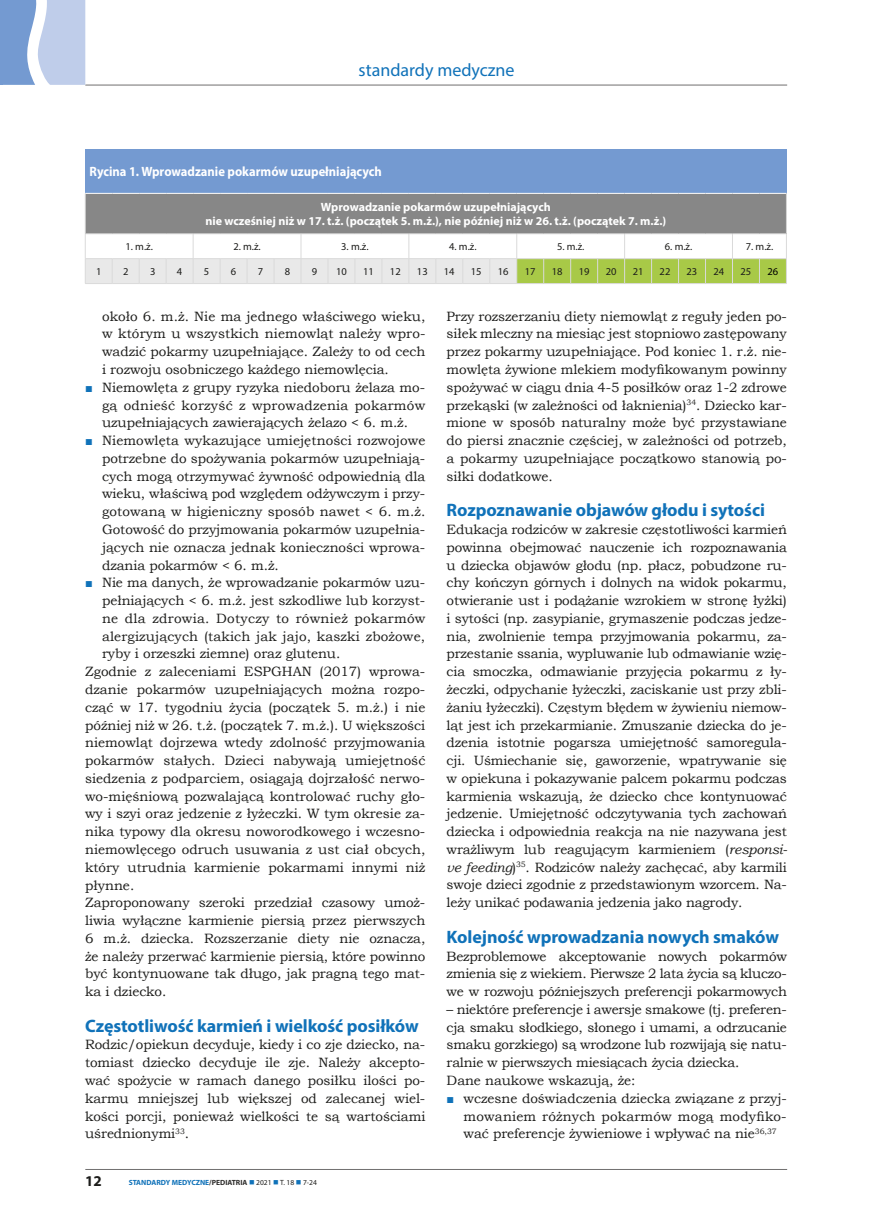
<style>
.page{position:relative;width:872px;height:1212px;background:#fff}
.page>*{position:absolute;margin:0;border:0;box-sizing:border-box;transform-origin:0 0}
.t1{font:700 18px "Myriad Pro";letter-spacing:-.005em;color:#1072b9}
.t2{font:18px "Myriad Pro";color:#1072b9}
.t3{font:700 15px "Myriad Pro";color:#1d1d1b}
.t4{font:13.5px/17.9px "Bookman Old Style";letter-spacing:-.005em;color:#1d1d1b;text-align:justify}
.t5{font:700 13.5px "Myriad Pro";color:#fff;scale:.93 1}
.t6{font:13.5px "Bookman Old Style";letter-spacing:.02em;color:#1d1d1b}
.t7{font:700 12px/14.4px "Myriad Pro";color:#fff;text-align:center}
.t8{font:10.5px "Myriad Pro";color:#1d1d1b}
.t9{font:10.5px "Myriad Pro";color:#000}
.t10{font:700 7.5px "Myriad Pro";color:#1072b9}
.s1{font-size:12.9px;color:#1072b9}
.s2{color:#2e2d2c}
.s3{font-weight:400;color:#1d1d1b}
.s4{font-style:italic}
</style>
<div class="page">
<hr style="left:85px;top:85px;width:702px;height:1px;background:#706f6f">
<svg style="left:0;top:0;width:85px;height:85px;background:#acc1e3"></svg>
<hr style="left:85px;top:1169px;width:702px;height:1px;background:#706f6f">
<div style="left:85px;top:149px;width:701px;height:44px;background:#749ad1"></div>
<div style="left:85px;top:193px;width:701px;height:41px;background:#878787"></div>
<svg style="left:85px;top:193px;width:701px;height:1px"></svg>
<hr style="left:85px;top:194px;width:1px;height:40px;background:#dadada">
<hr style="left:786px;top:194px;width:1px;height:40px;background:#dadada">
<svg style="left:85px;top:233px;width:702px;height:51px"></svg>
<h1 class="t2" style="left:358px;top:59px;width:157px">standardy medyczne</h1>
<p class="t5" style="left:89px;top:163px;width:316px">Rycina 1. Wprowadzanie pokarmów uzupełniających</p>
<p class="t7" style="left:205px;top:199px;width:462px">Wprowadzanie pokarmów uzupełniających<br>nie wcześniej niż w 17. t.ż. (początek 5. m.ż.), nie później niż w 26. t.ż. (początek 7. m.ż.)</p>
<p class="t8" style="left:125px;top:240px;width:29px">1. m.ż.</p>
<p class="t8" style="left:233px;top:240px;width:29px">2. m.ż.</p>
<p class="t8" style="left:341px;top:240px;width:29px">3. m.ż.</p>
<p class="t8" style="left:449px;top:240px;width:29px">4. m.ż.</p>
<p class="t8" style="left:557px;top:240px;width:29px">5. m.ż.</p>
<p class="t8" style="left:665px;top:240px;width:29px">6. m.ż.</p>
<p class="t8" style="left:745px;top:240px;width:29px">7. m.ż.</p>
<p class="t8" style="left:96px;top:265px;width:7px">1</p>
<p class="t8" style="left:123px;top:265px;width:7px">2</p>
<p class="t8" style="left:150px;top:265px;width:7px">3</p>
<p class="t8" style="left:177px;top:265px;width:7px">4</p>
<p class="t8" style="left:204px;top:265px;width:7px">5</p>
<p class="t8" style="left:231px;top:265px;width:7px">6</p>
<p class="t8" style="left:258px;top:265px;width:7px">7</p>
<p class="t8" style="left:285px;top:265px;width:7px">8</p>
<p class="t8" style="left:312px;top:265px;width:7px">9</p>
<p class="t8" style="left:336px;top:265px;width:12px">10</p>
<p class="t8" style="left:363px;top:265px;width:12px">11</p>
<p class="t8" style="left:390px;top:265px;width:12px">12</p>
<p class="t8" style="left:417px;top:265px;width:12px">13</p>
<p class="t8" style="left:444px;top:265px;width:12px">14</p>
<p class="t8" style="left:471px;top:265px;width:12px">15</p>
<p class="t8" style="left:498px;top:265px;width:12px">16</p>
<p class="t8" style="left:525px;top:265px;width:12px">17</p>
<p class="t8" style="left:552px;top:265px;width:12px">18</p>
<p class="t8" style="left:579px;top:265px;width:12px">19</p>
<p class="t8" style="left:605px;top:265px;width:12px">20</p>
<p class="t8" style="left:632px;top:265px;width:12px">21</p>
<p class="t8" style="left:659px;top:265px;width:12px">22</p>
<p class="t8" style="left:686px;top:265px;width:12px">23</p>
<p class="t8" style="left:713px;top:265px;width:12px">24</p>
<p class="t8" style="left:740px;top:265px;width:12px">25</p>
<p class="t9" style="left:767px;top:265px;width:12px">26</p>
<p class="t4" style="left:102px;top:307px;width:325px">około 6. m.ż. Nie ma jednego właściwego wieku, w którym u wszystkich niemowląt należy wpro&shy;wadzić pokarmy uzupełniające. Zależy to od cech i rozwoju osobniczego każdego niemowlęcia.</p>
<p class="t4" style="left:102px;top:378px;width:325px;text-indent:-17px"><span class="s1">■</span> Niemowlęta z grupy ryzyka niedoboru żelaza mo&shy;gą odnieść korzyść z wprowadzenia pokarmów uzupełniających zawierających żelazo &lt; 6. m.ż.</p>
<p class="t4" style="left:102px;top:432px;width:325px;text-indent:-17px"><span class="s1">■</span> Niemowlęta wykazujące umiejętności rozwojowe potrzebne do spożywania pokarmów uzupełniają&shy;cych mogą otrzymywać żywność odpowiednią dla wieku, właściwą pod względem odżywczym i przy&shy;gotowaną w higieniczny sposób nawet &lt; 6. m.ż.<br>Gotowość do przyjmowania pokarmów uzupełnia&shy;jących nie oznacza jednak konieczności wprowa&shy;dzania pokarmów &lt; 6. m.ż.</p>
<p class="t4" style="left:85px;top:574px;width:342px"><span class="s1">■</span> Nie ma danych, że wprowadzanie pokarmów uzu-</p>
<p class="t4" style="left:102px;top:592px;width:325px">pełniających &lt; 6. m.ż. jest szkodliwe lub korzyst-</p>
<p class="t6" style="left:102px;top:609px;width:325px">ne dla zdrowia. Dotyczy to również pokarmów</p>
<p class="t4" style="left:102px;top:627px;width:324px">alergizujących (takich jak jajo, kaszki zbożowe,</p>
<p class="t4" style="left:102px;top:645px;width:240px">ryby i orzeszki ziemne) oraz glutenu.</p>
<p class="t4" style="left:85px;top:663px;width:342px">Zgodnie z zaleceniami ESPGHAN (2017) wprowa-</p>
<p class="t4" style="left:85px;top:680px;width:342px">dzanie pokarmów uzupełniających można rozpo-</p>
<p class="t4" style="left:85px;top:698px;width:342px">cząć w 17. tygodniu życia (początek 5. m.ż.) i nie</p>
<p class="t4" style="left:85px;top:716px;width:342px">później niż w 26. t.ż. (początek 7. m.ż.). U większości</p>
<p class="t4" style="left:85px;top:734px;width:342px">niemowląt dojrzewa wtedy zdolność przyjmowania</p>
<p class="t4" style="left:85px;top:752px;width:342px">pokarmów stałych. Dzieci nabywają umiejętność</p>
<p class="t4" style="left:85px;top:769px;width:342px">siedzenia z podparciem, osiągają dojrzałość nerwo-</p>
<p class="t4" style="left:85px;top:787px;width:342px">wo-mięśniową pozwalającą kontrolować ruchy gło-</p>
<p class="t4" style="left:85px;top:805px;width:342px">wy i szyi oraz jedzenie z łyżeczki. W tym okresie za-</p>
<p class="t4" style="left:85px;top:823px;width:342px">nika typowy dla okresu noworodkowego i wczesno-</p>
<p class="t4" style="left:85px;top:840px;width:342px">niemowlęcego odruch usuwania z ust ciał obcych,</p>
<p class="t4" style="left:85px;top:858px;width:342px">który utrudnia karmienie pokarmami innymi niż</p>
<p class="t4" style="left:85px;top:876px;width:51px">płynne.</p>
<p class="t4" style="left:85px;top:894px;width:342px">Zaproponowany szeroki przedział czasowy umoż-</p>
<p class="t4" style="left:85px;top:912px;width:342px">liwia wyłączne karmienie piersią przez pierwszych</p>
<p class="t4" style="left:85px;top:929px;width:342px">6 m.ż. dziecka. Rozszerzanie diety nie oznacza,</p>
<p class="t4" style="left:85px;top:947px;width:342px">że należy przerwać karmienie piersią, które powinno</p>
<p class="t4" style="left:85px;top:965px;width:342px">być kontynuowane tak długo, jak pragną tego mat-</p>
<p class="t4" style="left:85px;top:983px;width:83px">ka i dziecko.</p>
<h1 class="t1" style="left:85px;top:1014px;width:335px">Częstotliwość karmień i wielkość posiłków</h1>
<p class="t4" style="left:85px;top:1036px;width:342px">Rodzic/opiekun decyduje, kiedy i co zje dziecko, na&shy;tomiast dziecko decyduje ile zje. Należy akcepto&shy;wać spożycie w ramach danego posiłku ilości po&shy;karmu mniejszej lub większej od zalecanej wiel&shy;kości porcji, ponieważ wielkości te są wartościami uśrednionymi<sup>33</sup>.</p>
<p class="t3" style="left:85px;top:1171px;width:18px">12</p>
<p class="t10" style="left:129px;top:1178px;width:190px">STANDARDY MEDYCZNE<span class="s2">/PEDIATRIA</span> ■ <span class="s3">2021</span> ■ <span class="s3">T. 18</span> ■ <span class="s3">7-24</span></p>
<p class="t4" style="left:446px;top:307px;width:342px">Przy rozszerzaniu diety niemowląt z reguły jeden po&shy;siłek mleczny na miesiąc jest stopniowo zastępowany przez pokarmy uzupełniające. Pod koniec 1. r.ż. nie&shy;mowlęta żywione mlekiem modyfikowanym powinny spożywać w ciągu dnia 4-5 posiłków oraz 1-2 zdrowe przekąski (w zależności od łaknienia)<sup>34</sup>. Dziecko kar&shy;mione w sposób naturalny może być przystawiane do piersi znacznie częściej, w zależności od potrzeb, a pokarmy uzupełniające początkowo stanowią po&shy;siłki dodatkowe.</p>
<h1 class="t1" style="left:446px;top:498px;width:320px">Rozpoznawanie objawów głodu i sytości</h1>
<p class="t4" style="left:446px;top:520px;width:342px">Edukacja rodziców w zakresie częstotliwości karmień powinna obejmować nauczenie ich rozpoznawania u dziecka objawów głodu (np. płacz, pobudzone ru&shy;chy kończyn górnych i dolnych na widok pokarmu, otwieranie ust i podążanie wzrokiem w stronę łyżki) i sytości (np. zasypianie, grymaszenie podczas jedze&shy;nia, zwolnienie tempa przyjmowania pokarmu, za&shy;przestanie ssania, wypluwanie lub odmawianie wzię&shy;cia smoczka, odmawianie przyjęcia pokarmu z ły&shy;żeczki, odpychanie łyżeczki, zaciskanie ust przy zbli&shy;żaniu łyżeczki). Częstym błędem w żywieniu niemow&shy;ląt jest ich przekarmianie. Zmuszanie dziecka do je&shy;dzenia istotnie pogarsza umiejętność samoregula&shy;cji. Uśmiechanie się, gaworzenie, wpatrywanie się w opiekuna i pokazywanie palcem pokarmu podczas karmienia wskazują, że dziecko chce kontynuować jedzenie. Umiejętność odczytywania tych zachowań dziecka i odpowiednia reakcja na nie nazywana jest wrażliwym lub reagującym karmieniem (<span class="s4">responsi&shy;ve feeding</span>)<sup>35</sup>. Rodziców należy zachęcać, aby karmili swoje dzieci zgodnie z przedstawionym wzorcem. Na&shy;leży unikać podawania jedzenia jako nagrody.</p>
<h1 class="t1" style="left:446px;top:925px;width:334px">Kolejność wprowadzania nowych smaków</h1>
<p class="t4" style="left:446px;top:947px;width:342px">Bezproblemowe akceptowanie nowych pokarmów zmienia się z wiekiem. Pierwsze 2 lata życia są kluczo&shy;we w rozwoju późniejszych preferencji pokarmowych</p>
<p class="t4" style="left:446px;top:1000px;width:342px;text-align:left">– niektóre preferencje i awersje smakowe (tj. preferen&shy;cja smaku słodkiego, słonego i umami, a odrzucanie smaku gorzkiego) są wrodzone lub rozwijają się natu&shy;ralnie w pierwszych miesiącach życia dziecka.<br>Dane naukowe wskazują, że:</p>
<p class="t4" style="left:463px;top:1089px;width:325px;text-indent:-17px"><span class="s1">■</span> wczesne doświadczenia dziecka związane z przyj&shy;mowaniem różnych pokarmów mogą modyfiko&shy;wać preferencje żywieniowe i wpływać na nie<sup>36,37</sup></p>
</div>
